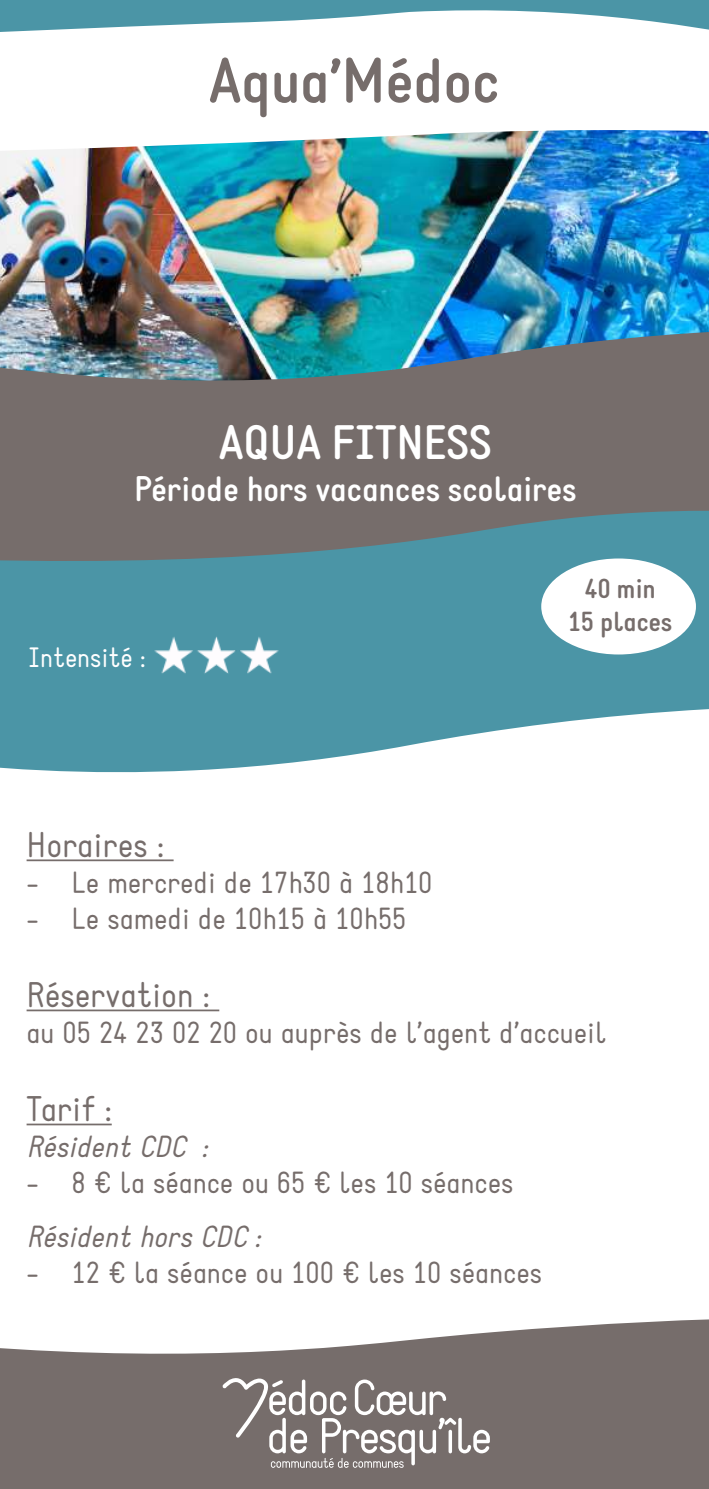
<style>
.page{position:relative;width:709px;height:1489px;background:#fff}
.page>*{position:absolute;margin:0;border:0;box-sizing:border-box;transform-origin:0 0}
.t1{font:700 62.5px "Static";color:#766d6b}
.t2{font:700 47.5px "Static";color:#fff}
.t3{font:700 35px "Static";color:#fff}
.t4{font:35px "Static";color:#766d6b}
.t5{font:30px "Static";color:#766d6b}
.t6{font:italic 30px "Static";color:#766d6b}
.t7{font:700 27.5px/33px "Static";color:#766d6b;text-align:center}
.t8{font:27.5px "Static";color:#fff}
</style>
<div class="page">
<img style="left:0;top:156px;width:709px;height:164px">
<img style="left:0;top:130px;width:709px;height:26px">
<div style="left:0;top:488px;width:709px;height:695px;background:#4b95a6"></div>
<img style="left:0;top:320px;width:709px;height:241px">
<svg style="left:0;top:709px;width:709px;height:474px;fill:#fff"></svg>
<hr style="left:27px;top:859px;width:147px;height:2px;background:#766d6b">
<hr style="left:27px;top:1009px;width:192px;height:2px;background:#766d6b">
<hr style="left:27px;top:1123px;width:85px;height:2px;background:#766d6b">
<svg style="left:0;top:1319px;width:709px;height:169px;fill:#766d6b"></svg>
<svg style="left:222px;top:1377px;width:268px;height:90px"></svg>
<svg style="left:0;top:0;width:709px;height:32px"></svg>
<div style="left:541px;top:558px;width:155px;height:96px;background:#fff;border-radius:50%"></div>
<img style="left:154px;top:636px;width:125px;height:38px">
<h1 class="t1" style="left:209px;top:43px;width:292px">Aqua’Médoc</h1>
<h2 class="t2" style="left:219px;top:414px;width:274px">AQUA FITNESS</h2>
<p class="t3" style="left:135px;top:468px;width:444px">Période hors vacances scolaires</p>
<p class="t8" style="left:28px;top:641px;width:119px">Intensité :</p>
<p class="t4" style="left:27px;top:823px;width:139px">Horaires :</p>
<p class="t5" style="left:27px;top:864px;width:407px">- Le mercredi de 17h30 à 18h10</p>
<p class="t5" style="left:27px;top:900px;width:381px">- Le samedi de 10h15 à 10h55</p>
<p class="t7" style="left:568px;top:572px;width:106px">40 min<br>15 places</p>
<p class="t4" style="left:27px;top:973px;width:185px">Réservation :</p>
<p class="t5" style="left:27px;top:1014px;width:581px">au 05 24 23 02 20 ou auprès de l’agent d’accueil</p>
<p class="t4" style="left:27px;top:1087px;width:87px">Tarif :</p>
<p class="t6" style="left:27px;top:1128px;width:182px">Résident CDC :</p>
<p class="t5" style="left:27px;top:1164px;width:488px">- 8 € la séance ou 65 € les 10 séances</p>
<p class="t6" style="left:27px;top:1218px;width:236px">Résident hors CDC :</p>
<p class="t5" style="left:27px;top:1254px;width:517px">- 12 € la séance ou 100 € les 10 séances</p>
</div>
